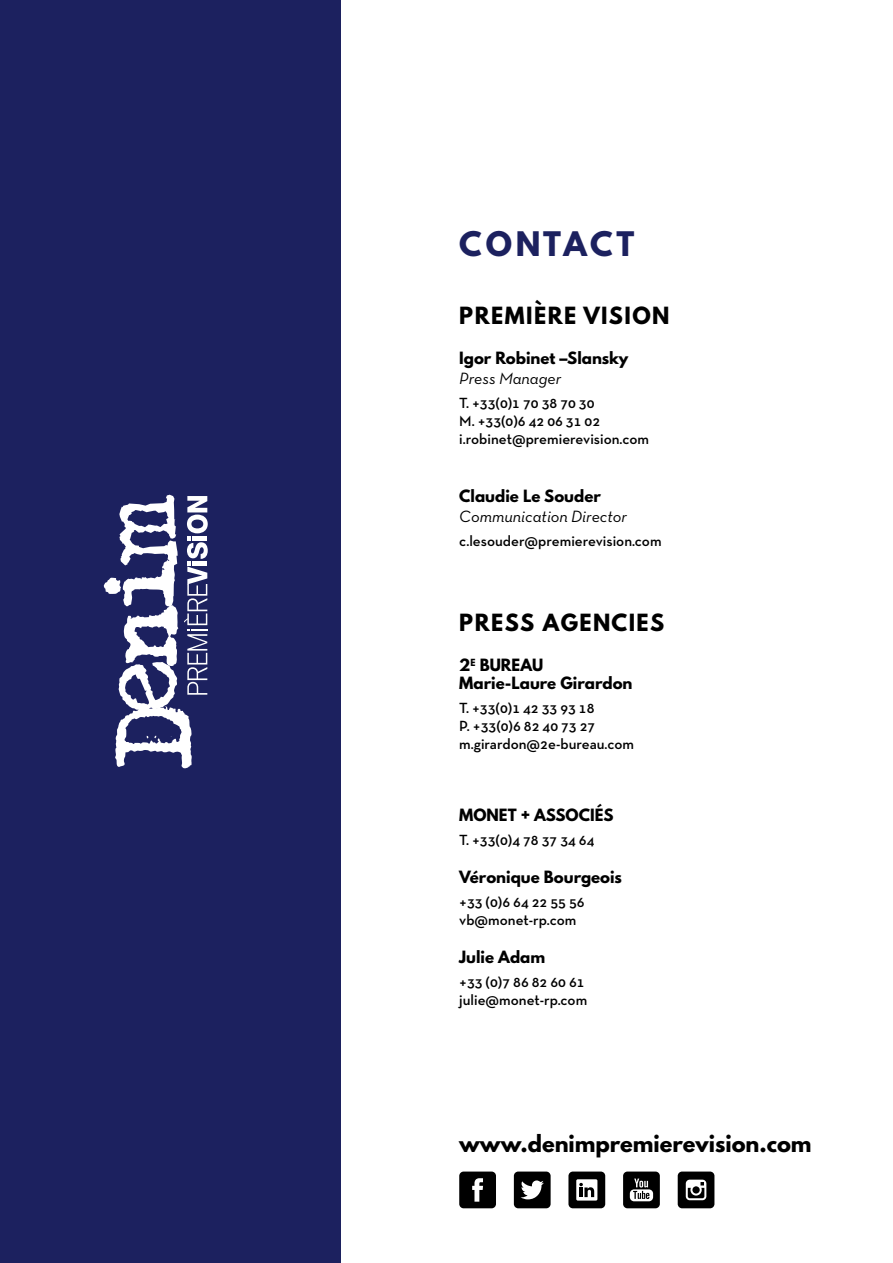
<style>
.page{position:relative;width:893px;height:1263px;background:#fff}
.page>*{position:absolute;margin:0;border:0;box-sizing:border-box;transform-origin:0 0}
.t1{font:700 30px "League Spartan";letter-spacing:.115em;color:#1c215f}
.t2{font:700 21px "League Spartan";color:#000}
.t3{font:700 21px "League Spartan";letter-spacing:.07em;color:#000}
.t4{font:italic 16.65px "Neutra Text TF";color:#000}
.t5{font:600 15px/18px "Neutra Text TF";color:#000}
.t6{font:700 15px/18px "League Spartan";color:#000}
</style>
<div class="page">
<div style="left:459px;top:1171px;width:37px;height:37px;background:#000;border-radius:4px"></div>
<svg style="left:472px;top:1178px;width:11px;height:24px"></svg>
<div style="left:514px;top:1171px;width:37px;height:37px;background:#000;border-radius:4px"></div>
<svg style="left:521px;top:1180px;width:23px;height:19px"></svg>
<div style="left:568px;top:1171px;width:37px;height:37px;background:#000;border-radius:4px"></div>
<div style="left:576px;top:1179px;width:21px;height:21px;background:#fff;border-radius:2px"></div>
<svg style="left:579px;top:1183px;width:15px;height:14px"></svg>
<hr style="left:579px;top:1187px;width:4px;height:10px;background:#000">
<div style="left:623px;top:1171px;width:37px;height:37px;background:#000;border-radius:4px"></div>
<svg style="left:630px;top:1178px;width:23px;height:23px"></svg>
<div style="left:678px;top:1171px;width:36px;height:37px;background:#000;border-radius:4px"></div>
<svg style="left:686px;top:1179px;width:20px;height:21px"></svg>
<svg style="left:688px;top:1182px;width:16px;height:16px"></svg>
<div style="left:0;top:0;width:340px;height:1263px;background:#1c215f"></div>
<svg style="left:104px;top:495px;width:104px;height:273px"></svg>
<h1 class="t1" style="left:459px;top:220px;width:177px">CONTACT</h1>
<h2 class="t3" style="left:459px;top:299px;width:212px">PREMIÈRE VISION</h2>
<p class="t6" style="left:459px;top:349px;width:171px">Igor Robinet –Slansky</p>
<p class="t4" style="left:459px;top:368px;width:104px">Press Manager</p>
<p class="t5" style="left:459px;top:393px;width:191px">T. +33(0)1 70 38 70 30<br>M. +33(0)6 42 06 31 02 i.robinet@premierevision.com</p>
<p class="t6" style="left:459px;top:487px;width:143px">Claudie Le Souder</p>
<p class="t4" style="left:459px;top:506px;width:169px">Communication Director</p>
<p class="t5" style="left:459px;top:531px;width:204px">c.lesouder@premierevision.com</p>
<h2 class="t3" style="left:459px;top:606px;width:207px">PRESS AGENCIES</h2>
<p class="t6" style="left:459px;top:656px;width:175px">2<sup>E</sup> BUREAU<br>Marie-Laure Girardon</p>
<p class="t5" style="left:459px;top:698px;width:176px">T. +33(0)1 42 33 93 18<br>P. +33(0)6 82 40 73 27 m.girardon@2e-bureau.com</p>
<p class="t6" style="left:459px;top:806px;width:156px">MONET + ASSOCIÉS</p>
<p class="t5" style="left:459px;top:830px;width:137px">T. +33(0)4 78 37 34 64</p>
<p class="t6" style="left:459px;top:868px;width:164px">Véronique Bourgeois</p>
<p class="t5" style="left:459px;top:892px;width:127px">+33 (0)6 64 22 55 56 vb@monet-rp.com</p>
<p class="t6" style="left:459px;top:947px;width:88px">Julie Adam</p>
<p class="t5" style="left:459px;top:972px;width:130px">+33 (0)7 86 82 60 61 julie@monet-rp.com</p>
<h2 class="t2" style="left:459px;top:1127px;width:354px">www.denimpremierevision.com</h2>
</div>
